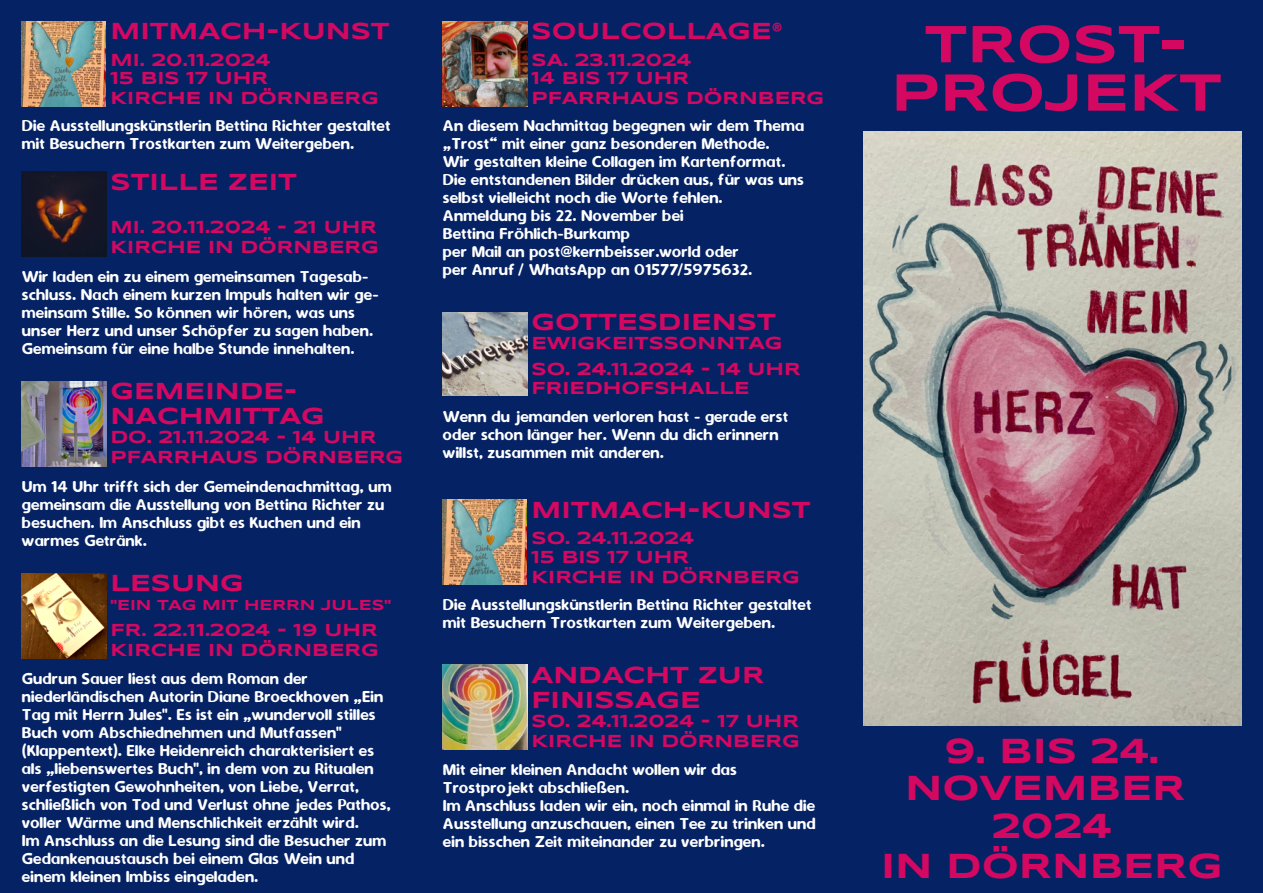
<style>
.page{position:relative;width:1263px;height:893px;background:#052264}
.page>*{position:absolute;margin:0;border:0;box-sizing:border-box;transform-origin:0 0}
.t1{font:700 54px/48.4px "Syncopate";color:#d40761;text-align:center}
.t2{font:700 36px/38.2px "Syncopate";color:#d40761;text-align:center}
.t3{font:700 24px/25px "Syncopate";color:#d40761}
.t4{font:18px/18px "Dyuthi";color:#fff}
.t5{font:700 18px/19.4px "Syncopate";color:#d40761}
.t6{font:700 15px "Syncopate";color:#d40761}
</style>
<div class="page">
<img style="left:863px;top:132px;width:379px;height:593px">
<img style="left:21px;top:21px;width:85px;height:85px">
<img style="left:21px;top:171px;width:85px;height:85px">
<img style="left:21px;top:381px;width:85px;height:85px">
<img style="left:21px;top:573px;width:85px;height:85px">
<img style="left:442px;top:21px;width:85px;height:85px">
<img style="left:442px;top:312px;width:85px;height:84px">
<img style="left:442px;top:500px;width:85px;height:85px">
<img style="left:442px;top:665px;width:85px;height:85px">
<h3 class="t3" style="left:111px;top:20px;width:281px">MITMACH-KUNST</h3>
<p class="t5" style="left:111px;top:51px;width:270px">MI. 20.11.2024<br>15 BIS 17 UHR<br>KIRCHE IN DÖRNBERG</p>
<p class="t4" style="left:21px;top:119px;width:370px">Die Ausstellungskünstlerin Bettina Richter gestaltet mit Besuchern Trostkarten zum Weitergeben.</p>
<h3 class="t3" style="left:111px;top:171px;width:188px">STILLE ZEIT</h3>
<p class="t5" style="left:111px;top:219px;width:270px;line-height:19.8px">MI. 20.11.2024 - 21 UHR<br>KIRCHE IN DÖRNBERG</p>
<p class="t4" style="left:21px;top:270px;width:358px">Wir laden ein zu einem gemeinsamen Tagesab&shy;schluss. Nach einem kurzen Impuls halten wir ge&shy;meinsam Stille. So können wir hören, was uns unser Herz und unser Schöpfer zu sagen haben.<br>Gemeinsam für eine halbe Stunde innehalten.</p>
<h3 class="t3" style="left:111px;top:380px;width:216px">GEMEINDE-<br>NACHMITTAG</h3>
<p class="t5" style="left:111px;top:428px;width:294px;line-height:19.8px">DO. 21.11.2024 - 14 UHR<br>PFARRHAUS DÖRNBERG</p>
<p class="t4" style="left:21px;top:480px;width:371px">Um 14 Uhr trifft sich der Gemeindenachmittag, um gemeinsam die Ausstellung von Bettina Richter zu besuchen. Im Anschluss gibt es Kuchen und ein warmes Getränk.</p>
<h3 class="t3" style="left:111px;top:572px;width:135px">LESUNG</h3>
<p class="t6" style="left:111px;top:599px;width:282px">"EIN TAG MIT HERRN JULES"</p>
<p class="t5" style="left:111px;top:621px;width:270px;line-height:19.8px">FR. 22.11.2024 - 19 UHR<br>KIRCHE IN DÖRNBERG</p>
<p class="t4" style="left:21px;top:671px;width:370px">Gudrun Sauer liest aus dem Roman der niederländischen Autorin Diane Broeckhoven „Ein Tag mit Herrn Jules". Es ist ein „wundervoll stilles Buch vom Abschiednehmen und Mutfassen" (Klappentext). Elke Heidenreich charakterisiert es als „liebenswertes Buch", in dem von zu Ritualen verfestigten Gewohnheiten, von Liebe, Verrat, schließlich von Tod und Verlust ohne jedes Pathos, voller Wärme und Menschlichkeit erzählt wird.<br>Im Anschluss an die Lesung sind die Besucher zum Gedankenaustausch bei einem Glas Wein und einem kleinen Imbiss eingeladen.</p>
<h3 class="t3" style="left:531px;top:20px;width:253px">SOULCOLLAGE<sup>®</sup></h3>
<p class="t5" style="left:531px;top:51px;width:294px">SA. 23.11.2024<br>14 BIS 17 UHR<br>PFARRHAUS DÖRNBERG</p>
<p class="t4" style="left:442px;top:119px;width:363px">An diesem Nachmittag begegnen wir dem Thema „Trost“ mit einer ganz besonderen Methode.<br>Wir gestalten kleine Collagen im Kartenformat.<br>Die entstandenen Bilder drücken aus, für was uns selbst vielleicht noch die Worte fehlen.<br>Anmeldung bis 22. November bei<br>Bettina Fröhlich-Burkamp<br>per Mail an post@kernbeisser.world oder<br>per Anruf / WhatsApp an 01577/5975632.</p>
<h3 class="t3" style="left:531px;top:311px;width:246px">GOTTESDIENST</h3>
<p class="t5" style="left:531px;top:331px;width:271px;line-height:26.2px">EWIGKEITSSONNTAG<br>SO. 24.11.2024 - 14 UHR</p>
<p class="t5" style="left:531px;top:379px;width:219px">FRIEDHOFSHALLE</p>
<p class="t4" style="left:442px;top:409px;width:347px">Wenn du jemanden verloren hast - gerade erst oder schon länger her. Wenn du dich erinnern willst, zusammen mit anderen.</p>
<h3 class="t3" style="left:531px;top:499px;width:281px">MITMACH-KUNST</h3>
<p class="t5" style="left:531px;top:530px;width:270px">SO. 24.11.2024<br>15 BIS 17 UHR<br>KIRCHE IN DÖRNBERG</p>
<p class="t4" style="left:442px;top:597px;width:370px">Die Ausstellungskünstlerin Bettina Richter gestaltet mit Besuchern Trostkarten zum Weitergeben.</p>
<h3 class="t3" style="left:531px;top:664px;width:234px">ANDACHT ZUR<br>FINISSAGE</h3>
<p class="t5" style="left:531px;top:712px;width:270px;line-height:19.8px">SO. 24.11.2024 - 17 UHR<br>KIRCHE IN DÖRNBERG</p>
<p class="t4" style="left:442px;top:762px;width:374px">Mit einer kleinen Andacht wollen wir das Trostprojekt abschließen.<br>Im Anschluss laden wir ein, noch einmal in Ruhe die Ausstellung anzuschauen, einen Tee zu trinken und ein bisschen Zeit miteinander zu verbringen.</p>
<h1 class="t1" style="left:891px;top:23px;width:332px">TROST-<br>PROJEKT</h1>
<h2 class="t2" style="left:881px;top:734px;width:343px">9. BIS 24.<br>NOVEMBER<br>2024<br>IN DÖRNBERG</h2>
</div>
